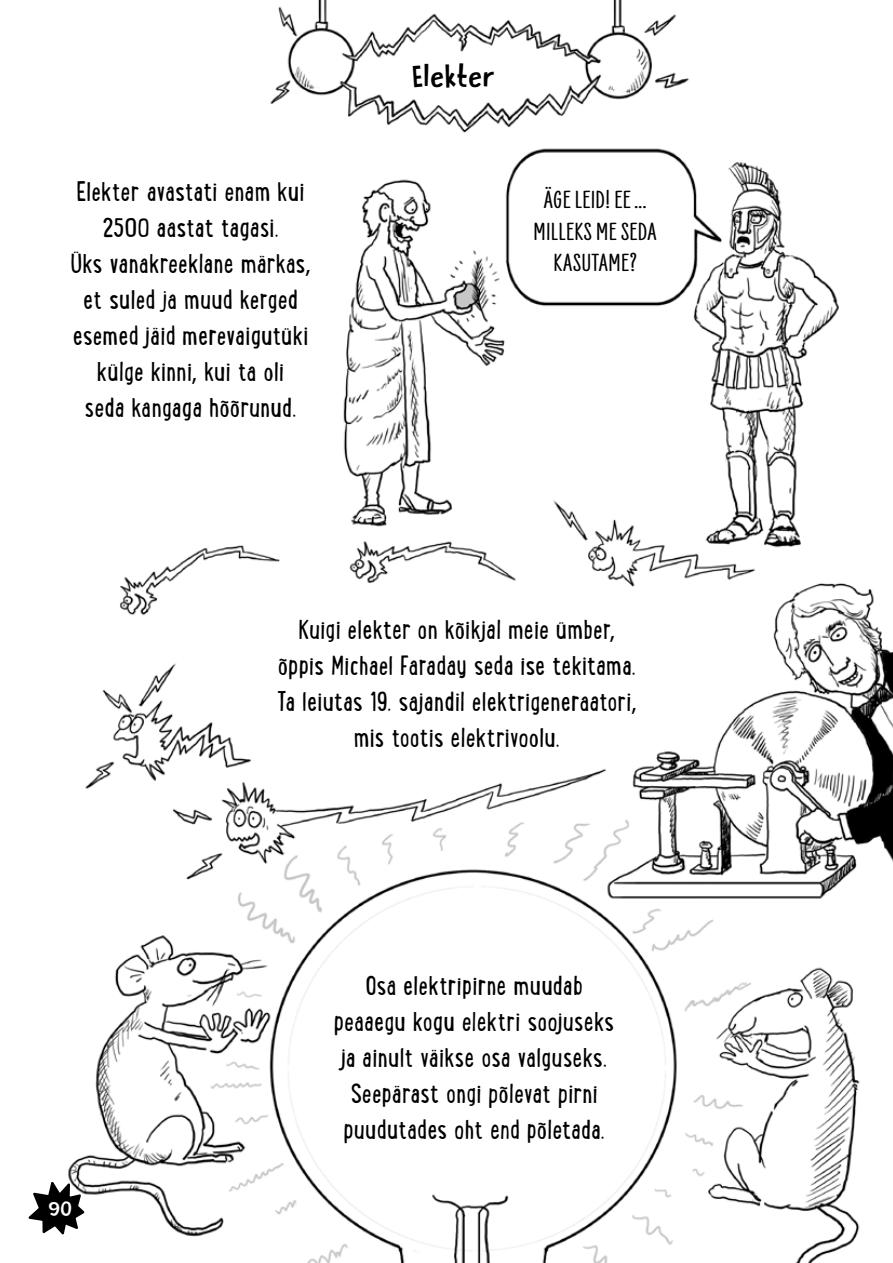
<style>
.page{position:relative;width:893px;height:1263px;background:#fff}
.page>*{position:absolute;margin:0;border:0;box-sizing:border-box;transform-origin:0 0}
.t1{font:29.25px/36px "Lunch Box";letter-spacing:.005em;color:#000;text-align:center}
.t2{font:27px "Butterfly Ball";letter-spacing:.03em;color:#000}
.t3{font:900 25.2px/31.5px "Liebe Erika";letter-spacing:.015em;color:#000;text-align:center;scale:1.22 1}
.t4{font:18.22px "Butterfly Ball";color:#fff;scale:1.11 1}
.s1{font-family:"Myriad Pro";font-size:24.75px}
</style>
<div class="page">
<img style="left:68px;top:0;width:825px;height:1263px">
<svg style="left:28px;top:1177px;width:59px;height:61px"></svg>
<p class="t1" style="left:71px;top:172px;width:242px">Elekter avastati enam kui<br>2500 aastat tagasi.<br>Üks vanakreeklane märkas<span class="s1">, </span>et suled ja muud kerged esemed jäid merevaigutüki külge kinni<span class="s1">,</span> kui ta oli<br>seda kangaga hõõrunud.</p>
<p class="t2" style="left:412px;top:56px;width:84px">Elekter</p>
<p class="t3" style="left:533px;top:185px;width:102px">ÄGE LEID! EE ...<br>MILLEKS ME SEDA<br>KASUTAME?</p>
<p class="t1" style="left:277px;top:610px;width:361px">Kuigi elekter on kõikjal meie ümber<span class="s1">, </span>õppis Michael Faraday seda ise tekitama.<br>Ta leiutas 19. sajandil elektrigeneraatori<span class="s1">, </span>mis tootis elektrivoolu.</p>
<p class="t4" style="left:48px;top:1195px;width:23px">90</p>
<p class="t1" style="left:334px;top:966px;width:282px">Osa elektripirne muudab peaaegu kogu elektri soojuseks ja ainult väikse osa valguseks.<br>Seepärast ongi põlevat pirni puudutades oht end põletada.</p>
</div>
